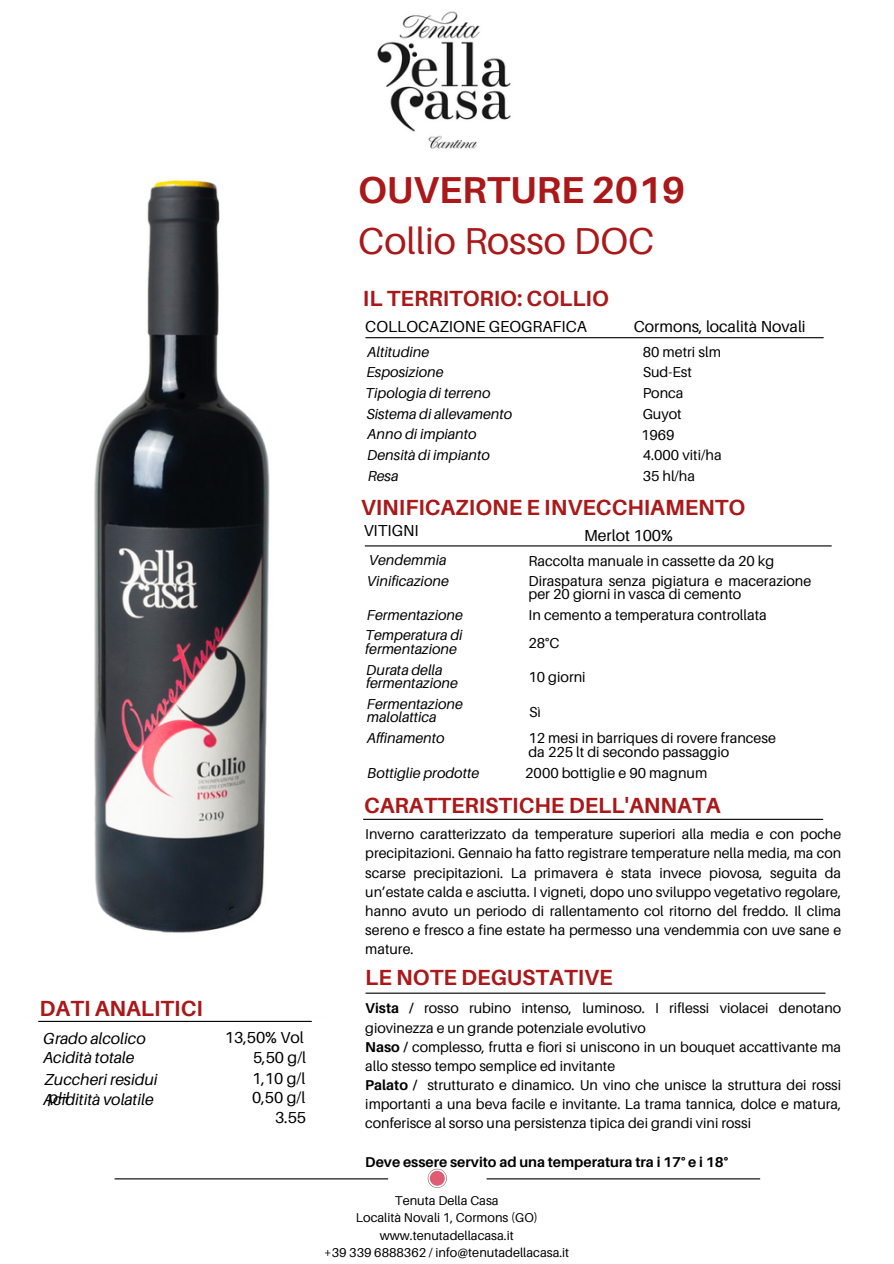
<style>
.page{position:relative;width:894px;height:1264px;background:#fff}
.page>*{position:absolute;margin:0;border:0;box-sizing:border-box;transform-origin:0 0}
.t1{font:37.5px/51.8px "Aileron";color:#aa1819}
.t2{font:700 21.9px "Aileron";color:#aa1819}
.t3{font:15.9px "Aileron";color:#000}
.t4{font:italic 15.9px "Aileron";color:#000}
.t5{font:14.4px/13.5px "Aileron";color:#000}
.t6{font:italic 14.4px/13.5px "Aileron";color:#000}
.t7{font:14.25px/19.2px "Aileron";color:#000;text-align:justify}
.t8{font:700 14.25px "Aileron";color:#000}
.t9{font:12.75px "Aileron";color:#000}
.s1{font-weight:700}
</style>
<div class="page">
<img style="left:94px;top:180px;width:176px;height:753px">
<hr style="left:366px;top:992px;width:458px;height:1px;background:#000">
<hr style="left:115px;top:1178px;width:272px;height:1px;background:#000">
<hr style="left:487px;top:1178px;width:272px;height:1px;background:#000">
<svg style="left:427px;top:1168px;width:19px;height:19px"></svg>
<hr style="left:39px;top:1020px;width:272px;height:1px;background:#000">
<img style="left:377px;top:11px;width:134px;height:138px">
<hr style="left:366px;top:337px;width:457px;height:1px;background:#000">
<hr style="left:365px;top:545px;width:466px;height:1px;background:#000">
<hr style="left:363px;top:818px;width:459px;height:2px;background:#000">
<h4 class="t2" style="left:40px;top:995px;width:165px">DATI ANALITICI</h4>
<p class="t4" style="left:43px;top:1028px;width:104px">Grado alcolico</p>
<p class="t4" style="left:43px;top:1047px;width:93px">Acidità totale</p>
<p class="t4" style="left:45px;top:1069px;width:115px">Zuccheri residui</p>
<p class="t4" style="left:43px;top:1089px;width:112px">Aciditità volatile</p>
<h4 class="t4" style="left:48px;top:1087px;width:23px">pH</h4>
<h4 class="t3" style="left:225px;top:1027px;width:80px">13,50% Vol</h4>
<h4 class="t3" style="left:253px;top:1047px;width:55px">5,50 g/l</h4>
<h4 class="t3" style="left:252px;top:1068px;width:55px">1,10 g/l</h4>
<h4 class="t3" style="left:252px;top:1087px;width:55px">0,50 g/l</h4>
<h4 class="t3" style="left:275px;top:1107px;width:33px">3.55</h4>
<h1 class="t1" style="left:358px;top:163px;width:328px"><span class="s1">OUVERTURE 2019<br></span>Collio Rosso DOC</h1>
<h4 class="t2" style="left:363px;top:285px;width:247px">IL TERRITORIO: COLLIO</h4>
<h4 class="t3" style="left:365px;top:316px;width:223px">COLLOCAZIONE GEOGRAFICA</h4>
<h4 class="t3" style="left:633px;top:316px;width:173px">Cormons, località Novali</h4>
<h4 class="t6" style="left:367px;top:345px;width:63px">Altitudine</h4>
<h4 class="t6" style="left:366px;top:365px;width:79px">Esposizione</h4>
<h4 class="t6" style="left:365px;top:386px;width:127px">Tipologia di terreno</h4>
<h4 class="t6" style="left:366px;top:407px;width:147px">Sistema di allevamento</h4>
<h4 class="t6" style="left:367px;top:427px;width:111px">Anno di impianto</h4>
<h2 class="t6" style="left:367px;top:448px;width:124px">Densità di impianto</h2>
<h3 class="t6" style="left:368px;top:468px;width:32px">Resa</h3>
<h4 class="t5" style="left:642px;top:344px;width:80px">80 metri slm</h4>
<h4 class="t5" style="left:642px;top:365px;width:51px">Sud-Est</h4>
<h4 class="t5" style="left:642px;top:386px;width:42px">Ponca</h4>
<h4 class="t5" style="left:642px;top:407px;width:41px">Guyot</h4>
<h4 class="t5" style="left:641px;top:427px;width:35px">1969</h4>
<h4 class="t5" style="left:642px;top:448px;width:80px">4.000 viti/ha</h4>
<h4 class="t5" style="left:642px;top:468px;width:54px">35 hl/ha</h4>
<h4 class="t2" style="left:361px;top:494px;width:386px">VINIFICAZIONE E INVECCHIAMENTO</h4>
<h4 class="t3" style="left:584px;top:525px;width:90px">Merlot 100%</h4>
<h4 class="t6" style="left:369px;top:553px;width:79px">Vendemmia</h4>
<h3 class="t6" style="left:367px;top:574px;width:83px">Vinificazione</h3>
<h4 class="t6" style="left:367px;top:608px;width:97px">Fermentazione</h4>
<h4 class="t6" style="left:365px;top:628px;width:99px">Temperatura di fermentazione</h4>
<h4 class="t6" style="left:366px;top:662px;width:93px">Durata della fermentazione</h4>
<h4 class="t6" style="left:367px;top:696px;width:97px">Fermentazione malolattica</h4>
<h2 class="t6" style="left:366px;top:731px;width:79px">Affinamento</h2>
<h6 class="t6" style="left:367px;top:765px;width:113px">Bottiglie prodotte</h6>
<h4 class="t3" style="left:363px;top:521px;width:56px">VITIGNI</h4>
<h2 class="t5" style="left:528px;top:554px;width:247px">Raccolta manuale in cassette da 20 kg</h2>
<h2 class="t5" style="left:528px;top:573px;width:284px">Diraspatura senza pigiatura e macerazione per 20 giorni in vasca di cemento</h2>
<h6 class="t5" style="left:528px;top:608px;width:240px">In cemento a temperatura controllata</h6>
<h5 class="t5" style="left:528px;top:636px;width:33px">28°C</h5>
<h4 class="t5" style="left:528px;top:670px;width:59px">10 giorni</h4>
<h4 class="t5" style="left:529px;top:704px;width:13px">Sì</h4>
<h4 class="t5" style="left:528px;top:731px;width:249px">12 mesi in barriques di rovere francese da 225 lt di secondo passaggio</h4>
<h4 class="t5" style="left:525px;top:766px;width:184px">2000 bottiglie e 90 magnum</h4>
<h4 class="t2" style="left:364px;top:791px;width:358px">CARATTERISTICHE DELL'ANNATA</h4>
<p class="t7" style="left:365px;top:824px;width:477px">Inverno caratterizzato da temperature superiori alla media e con poche precipitazioni. Gennaio ha fatto registrare temperature nella media, ma con scarse precipitazioni. La primavera è stata invece piovosa, seguita da un’estate calda e asciutta. I vigneti, dopo uno sviluppo vegetativo regolare, hanno avuto un periodo di rallentamento col ritorno del freddo. Il clima sereno e fresco a fine estate ha permesso una vendemmia con uve sane e mature.</p>
<h2 class="t2" style="left:365px;top:964px;width:249px">LE NOTE DEGUSTATIVE</h2>
<h3 class="t7" style="left:365px;top:998px;width:477px;text-align:left"><span class="s1">Vista /</span> rosso rubino intenso, luminoso. I riflessi violacei denotano giovinezza e un grande potenziale evolutivo<br><span class="s1">Naso /</span> complesso, frutta e fiori si uniscono in un bouquet accattivante ma allo stesso tempo semplice ed invitante<br><span class="s1">Palato /</span> strutturato e dinamico. Un vino che unisce la struttura dei rossi importanti a una beva facile e invitante. La trama tannica, dolce e matura, conferisce al sorso una persistenza tipica dei grandi vini rossi</h3>
<h4 class="t8" style="left:365px;top:1152px;width:364px">Deve essere servito ad una temperatura tra i 17° e i 18°</h4>
<h4 class="t9" style="left:395px;top:1192px;width:105px">Tenuta Della Casa</h4>
<h4 class="t9" style="left:356px;top:1209px;width:183px">Località Novali 1, Cormons (GO)</h4>
<h4 class="t9" style="left:380px;top:1227px;width:135px">www.tenutadellacasa.it</h4>
<h4 class="t9" style="left:324px;top:1244px;width:246px">+39 339 6888362 / info@tenutadellacasa.it</h4>
</div>
